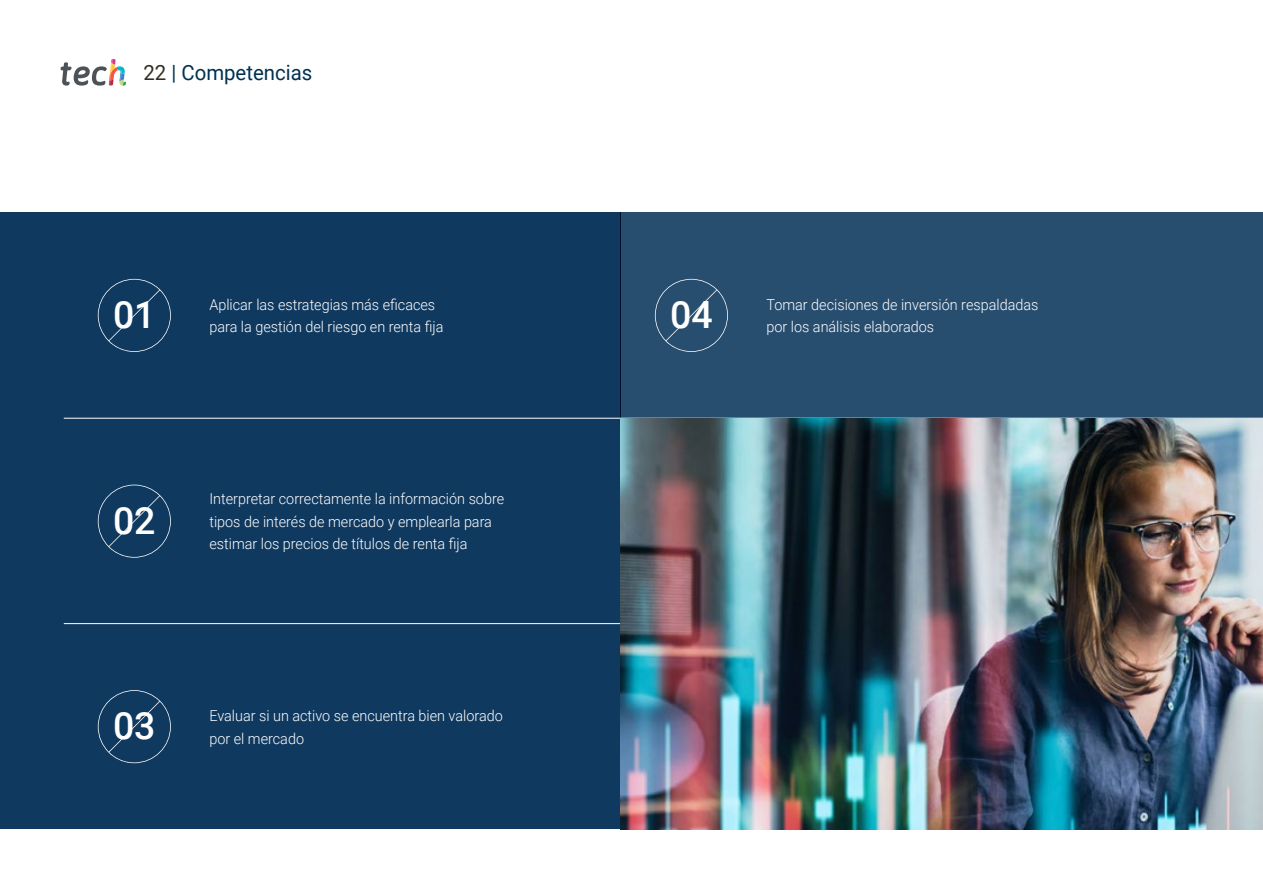
<style>
.page{position:relative;width:1263px;height:893px;background:#fff}
.page>*{position:absolute;margin:0;border:0;box-sizing:border-box;transform-origin:0 0}
.t1{font:500 37.5px "Roboto";color:#fff}
.t2{font:21px "Roboto";color:#013151}
.t3{font:300 15px/22.5px "Roboto";color:#fff;scale:.96 1}
.s1{color:#312e20}
</style>
<div class="page">
<div style="left:0;top:213px;width:621px;height:616px;background:#0f395f"></div>
<div style="left:621px;top:213px;width:642px;height:616px;background:#274d6f"></div>
<svg style="left:98px;top:485px;width:73px;height:73px"></svg>
<svg style="left:98px;top:690px;width:73px;height:73px"></svg>
<hr style="left:64px;top:418px;width:1199px;height:1px;background:#fff">
<hr style="left:64px;top:623px;width:1199px;height:1px;background:#fff">
<svg style="left:98px;top:279px;width:73px;height:73px"></svg>
<svg style="left:655px;top:279px;width:73px;height:73px"></svg>
<img style="left:621px;top:418px;width:642px;height:411px">
<svg style="left:61px;top:59px;width:65px;height:27px"></svg>
<h2 class="t2" style="left:144px;top:57px;width:170px"><span class="s1">22</span> | Competencias</h2>
<h1 class="t1" style="left:113px;top:288px;width:44px">01</h1>
<p class="t3" style="left:209px;top:293px;width:237px">Aplicar las estrategias más eficaces</p>
<p class="t3" style="left:209px;top:315px;width:245px">para la gestión del riesgo en renta fija</p>
<h1 class="t1" style="left:113px;top:494px;width:44px">02</h1>
<p class="t3" style="left:209px;top:487px;width:308px">Interpretar correctamente la información sobre tipos de interés de mercado y emplearla para estimar los precios de títulos de renta fija</p>
<h1 class="t1" style="left:113px;top:700px;width:44px">03</h1>
<p class="t3" style="left:209px;top:704px;width:307px">Evaluar si un activo se encuentra bien valorado</p>
<p class="t3" style="left:209px;top:726px;width:100px">por el mercado</p>
<h1 class="t1" style="left:670px;top:288px;width:44px">04</h1>
<p class="t3" style="left:766px;top:293px;width:285px">Tomar decisiones de inversión respaldadas</p>
<p class="t3" style="left:766px;top:315px;width:176px">por los análisis elaborados</p>
</div>
